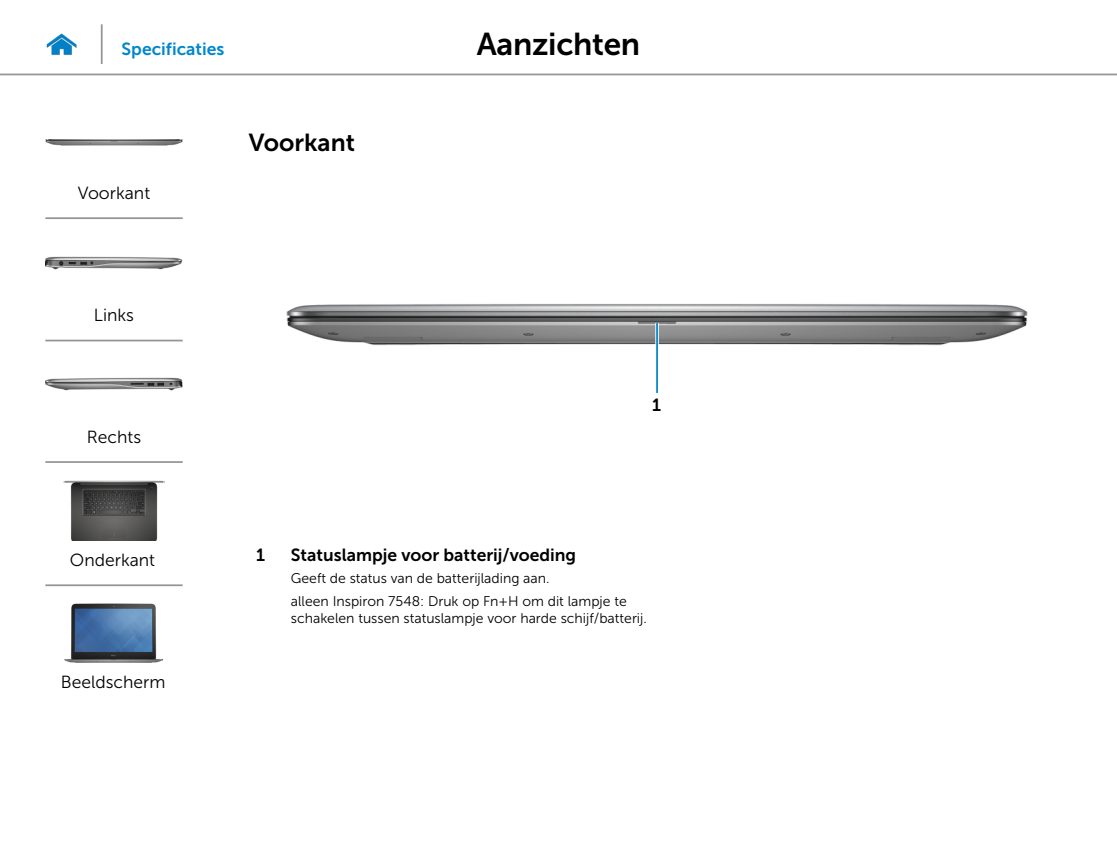
<style>
.page{position:relative;width:1117px;height:844px;background:#fff}
.page>*{position:absolute;margin:0;border:0;box-sizing:border-box;transform-origin:0 0}
.t1{font:31.5px "Museo Sans For Dell 700";letter-spacing:-.01em;color:#000}
.Head2{font:24.5px "Museo Sans For Dell 700";color:#000}
.t2{font:17.5px "Museo Sans For Dell 300";color:#000}
.Callout_Head{font:17.5px "Museo Sans For Dell 700";color:#000}
.Hyperlink{font:17.5px "Museo Sans For Dell 700";color:#0087cc}
.Callout-L{font:17.5px "Museo Sans For Dell 700";color:#000}
.Callout_description{font:14px/17.5px "Museo Sans For Dell 300";color:#000}
</style>
<div class="page">
<hr style="left:0;top:74px;width:1116px;height:1px;background:#939598">
<img style="left:46px;top:33px;width:31px;height:23px">
<img style="left:286px;top:304px;width:742px;height:42px">
<hr style="left:655px;top:323px;width:3px;height:70px;background:#fff">
<hr style="left:656px;top:323px;width:1px;height:70px;background:#0087cc">
<hr style="left:101px;top:24px;width:2px;height:40px;background:#939598">
<img style="left:45px;top:139px;width:137px;height:7px">
<img style="left:45px;top:256px;width:137px;height:13px">
<img style="left:45px;top:378px;width:137px;height:12px">
<img style="left:64px;top:480px;width:100px;height:60px">
<img style="left:65px;top:603px;width:98px;height:59px">
<hr style="left:45px;top:217px;width:138px;height:2px;background:#939598">
<hr style="left:45px;top:339px;width:138px;height:2px;background:#939598">
<hr style="left:45px;top:461px;width:138px;height:2px;background:#939598">
<hr style="left:45px;top:584px;width:138px;height:2px;background:#939598">
<p class="Hyperlink" style="left:122px;top:39px;width:104px">Specificaties</p>
<h1 class="t1" style="left:476px;top:26px;width:165px">Aanzichten</h1>
<p class="t2" style="left:78px;top:183px;width:74px">Voorkant</p>
<p class="t2" style="left:94px;top:305px;width:41px">Links</p>
<p class="t2" style="left:87px;top:428px;width:56px">Rechts</p>
<p class="t2" style="left:70px;top:550px;width:87px">Onderkant</p>
<p class="t2" style="left:61px;top:672px;width:106px">Beeldscherm</p>
<p class="Head2" style="left:249px;top:128px;width:108px">Voorkant</p>
<p class="Callout-L" style="left:652px;top:394px;width:10px">1</p>
<p class="Callout_Head" style="left:256px;top:544px;width:10px">1</p>
<p class="Callout_Head" style="left:291px;top:544px;width:287px">Statuslampje voor batterij/voeding</p>
<p class="Callout_description" style="left:291px;top:569px;width:260px">Geeft de status van de batterijlading aan.</p>
<p class="Callout_description" style="left:291px;top:592px;width:357px">alleen Inspiron 7548: Druk op Fn+H om dit lampje te schakelen tussen statuslampje voor harde schijf/batterij.</p>
</div>
